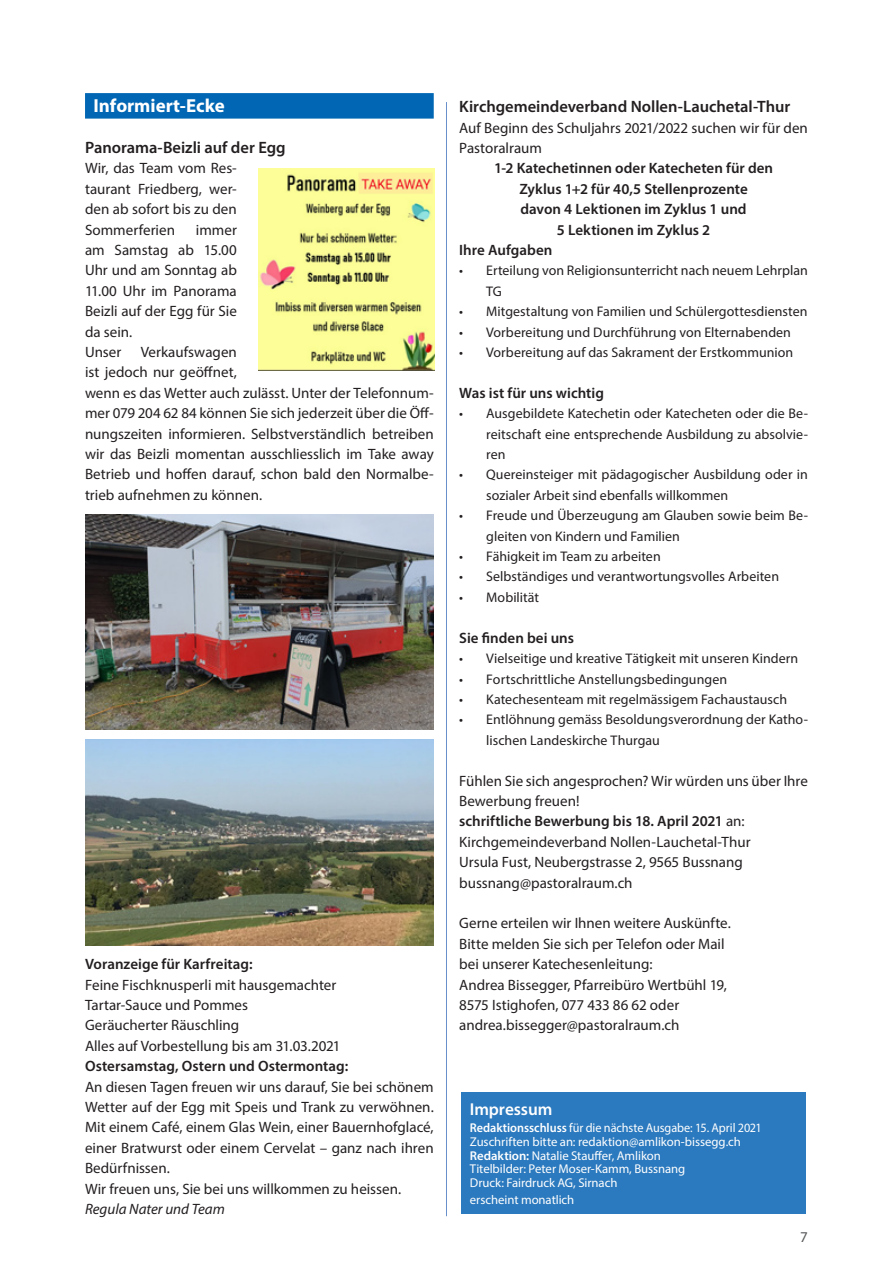
<style>
.page{position:relative;width:893px;height:1263px;background:#fff}
.page>*{position:absolute;margin:0;border:0;box-sizing:border-box;transform-origin:0 0}
.t1{font:700 18.9px "Myriad Pro";color:#fff}
.t2{font:600 17.25px "Myriad Pro";letter-spacing:-.005em;color:#fff}
.t3{font:600 16.5px "Myriad Pro";color:#231f20}
.t4{font:15px/20.4px "Myriad Pro";color:#231f20}
.t5{font:600 15px "Myriad Pro";color:#231f20}
.t6{font:italic 15px "Myriad Pro";color:#231f20}
.t7{font:15px "Myriad Pro";color:#57585a}
.t8{font:13.95px/20.4px "Myriad Pro";color:#231f20}
.t9{font:12.75px/13.5px "Myriad Pro";letter-spacing:-.005em;color:#fff;scale:.96 1}
.t10{font:12.75px "Myriad Pro";letter-spacing:-.005em;color:#fff}
.s1{font-weight:600}
</style>
<div class="page">
<hr style="left:446px;top:102px;width:1px;height:1114px;background:#6990ca">
<div style="left:85px;top:93px;width:349px;height:26px;background:#0166b3"></div>
<div style="left:461px;top:1092px;width:345px;height:122px;background:#2b79be"></div>
<img style="left:258px;top:169px;width:176px;height:202px">
<img style="left:85px;top:515px;width:349px;height:214px">
<img style="left:85px;top:739px;width:349px;height:206px">
<p class="t1" style="left:94px;top:94px;width:133px">Informiert-Ecke</p>
<p class="t3" style="left:85px;top:137px;width:202px">Panorama-Beizli auf der Egg</p>
<p class="t4" style="left:85px;top:158px;width:153px;text-align:justify">Wir, das Team vom Res&shy;taurant Friedberg, wer&shy;den ab sofort bis zu den Sommerferien</p>
<p class="t4" style="left:85px;top:219px;width:153px;text-indent:111px">immer am Samstag ab 15.00<br>Uhr und am Sonntag ab<br>11.00 Uhr im Panorama<br>Beizli auf der Egg für Sie da sein.<br>Unser</p>
<p class="t4" style="left:85px;top:342px;width:350px;text-indent:56px">Verkaufswagen<br>ist jedoch nur geöffnet,<br>wenn es das Wetter auch zulässt. Unter der Telefonnum&shy;mer 079 204 62 84 können Sie sich jederzeit über die Öff&shy;nungszeiten informieren. Selbstverständlich betreiben wir das Beizli momentan ausschliesslich im Take away Betrieb und hoffen darauf, schon bald den Normalbe&shy;trieb aufnehmen zu können.</p>
<p class="t5" style="left:85px;top:954px;width:169px">Voranzeige für Karfreitag:</p>
<p class="t4" style="left:85px;top:974px;width:257px">Feine Fischknusperli mit hausgemachter Tartar-Sauce und Pommes<br>Geräucherter Räuschling<br>Alles auf Vorbestellung bis am 31.03.2021</p>
<p class="t5" style="left:85px;top:1056px;width:265px">Ostersamstag, Ostern und Ostermontag:</p>
<p class="t4" style="left:85px;top:1076px;width:350px">An diesen Tagen freuen wir uns darauf, Sie bei schönem Wetter auf der Egg mit Speis und Trank zu verwöhnen.<br>Mit einem Café, einem Glas Wein, einer Bauernhofglacé, einer Bratwurst oder einem Cervelat – ganz nach ihren Bedürfnissen.<br>Wir freuen uns, Sie bei uns willkommen zu heissen.</p>
<p class="t6" style="left:85px;top:1200px;width:141px">Regula Nater und Team</p>
<p class="t3" style="left:459px;top:96px;width:333px">Kirchgemeindeverband Nollen-Lauchetal-Thur</p>
<p class="t4" style="left:459px;top:117px;width:350px">Auf Beginn des Schuljahrs 2021/2022 suchen wir für den<br>Pastoralraum</p>
<p class="t5" style="left:494px;top:159px;width:281px">1-2 Katechetinnen oder Katecheten für den</p>
<p class="t5" style="left:519px;top:179px;width:230px">Zyklus 1+2 für 40,5 Stellenprozente</p>
<p class="t5" style="left:520px;top:200px;width:228px">davon 4 Lektionen im Zyklus 1 und</p>
<p class="t5" style="left:557px;top:220px;width:155px">5 Lektionen im Zyklus 2</p>
<p class="t5" style="left:459px;top:240px;width:95px">Ihre Aufgaben</p>
<p class="t8" style="left:486px;top:260px;width:323px;text-indent:-27px">• Erteilung von Religionsunterricht nach neuem Lehrplan<br>TG</p>
<p class="t8" style="left:459px;top:301px;width:350px">• Mitgestaltung von Familien und Schülergottesdiensten</p>
<p class="t8" style="left:459px;top:322px;width:333px">• Vorbereitung und Durchführung von Elternabenden</p>
<p class="t8" style="left:459px;top:342px;width:336px">• Vorbereitung auf das Sakrament der Erstkommunion</p>
<p class="t5" style="left:459px;top:383px;width:146px">Was ist für uns wichtig</p>
<p class="t8" style="left:486px;top:403px;width:323px;text-align:justify;text-indent:-27px">• Ausgebildete Katechetin oder Katecheten oder die Be&shy;reitschaft eine entsprechende Ausbildung zu absolvie&shy;ren</p>
<p class="t8" style="left:486px;top:464px;width:323px;text-indent:-27px">• Quereinsteiger mit pädagogischer Ausbildung oder in sozialer Arbeit sind ebenfalls willkommen</p>
<p class="t8" style="left:486px;top:505px;width:323px;text-indent:-27px">• Freude und Überzeugung am Glauben sowie beim Be&shy;gleiten von Kindern und Familien</p>
<p class="t8" style="left:459px;top:546px;width:203px">• Fähigkeit im Team zu arbeiten</p>
<p class="t8" style="left:459px;top:566px;width:321px">• Selbständiges und verantwortungsvolles Arbeiten</p>
<p class="t8" style="left:459px;top:587px;width:81px">• Mobilität</p>
<p class="t5" style="left:459px;top:628px;width:116px">Sie finden bei uns</p>
<p class="t8" style="left:459px;top:648px;width:340px">• Vielseitige und kreative Tätigkeit mit unseren Kindern</p>
<p class="t8" style="left:459px;top:668px;width:269px">• Fortschrittliche Anstellungsbedingungen</p>
<p class="t8" style="left:459px;top:689px;width:329px">• Katechesenteam mit regelmässigem Fachaustausch</p>
<p class="t8" style="left:486px;top:709px;width:323px;text-indent:-27px">• Entlöhnung gemäss Besoldungsverordnung der Katho&shy;lischen Landeskirche Thurgau</p>
<p class="t4" style="left:459px;top:770px;width:350px">Fühlen Sie sich angesprochen? Wir würden uns über Ihre Bewerbung freuen!<br><span class="s1">schriftliche Bewerbung bis 18. April 2021</span> an:<br>Kirchgemeindeverband Nollen-Lauchetal-Thur<br>Ursula Fust, Neubergstrasse 2, 9565 Bussnang bussnang@pastoralraum.ch</p>
<p class="t4" style="left:459px;top:913px;width:273px">Gerne erteilen wir Ihnen weitere Auskünfte.<br>Bitte melden Sie sich per Telefon oder Mail bei unserer Katechesenleitung:<br>Andrea Bissegger, Pfarreibüro Wertbühl 19, 8575 Istighofen, 077 433 86 62 oder andrea.bissegger@pastoralraum.ch</p>
<p class="t2" style="left:470px;top:1098px;width:84px">Impressum</p>
<p class="t9" style="left:470px;top:1121px;width:306px"><span class="s1">Redaktionsschluss</span> für die nächste Ausgabe: 15. April 2021<br>Zuschriften bitte an: redaktion@amlikon-bissegg.ch <span class="s1">Redaktion:</span> Natalie Stauffer, Amlikon<br>Titelbilder: Peter Moser-Kamm, Bussnang<br>Druck: Fairdruck AG, Sirnach</p>
<p class="t10" style="left:470px;top:1192px;width:106px">erscheint monatlich</p>
<p class="t7" style="left:800px;top:1227px;width:9px">7</p>
</div>
